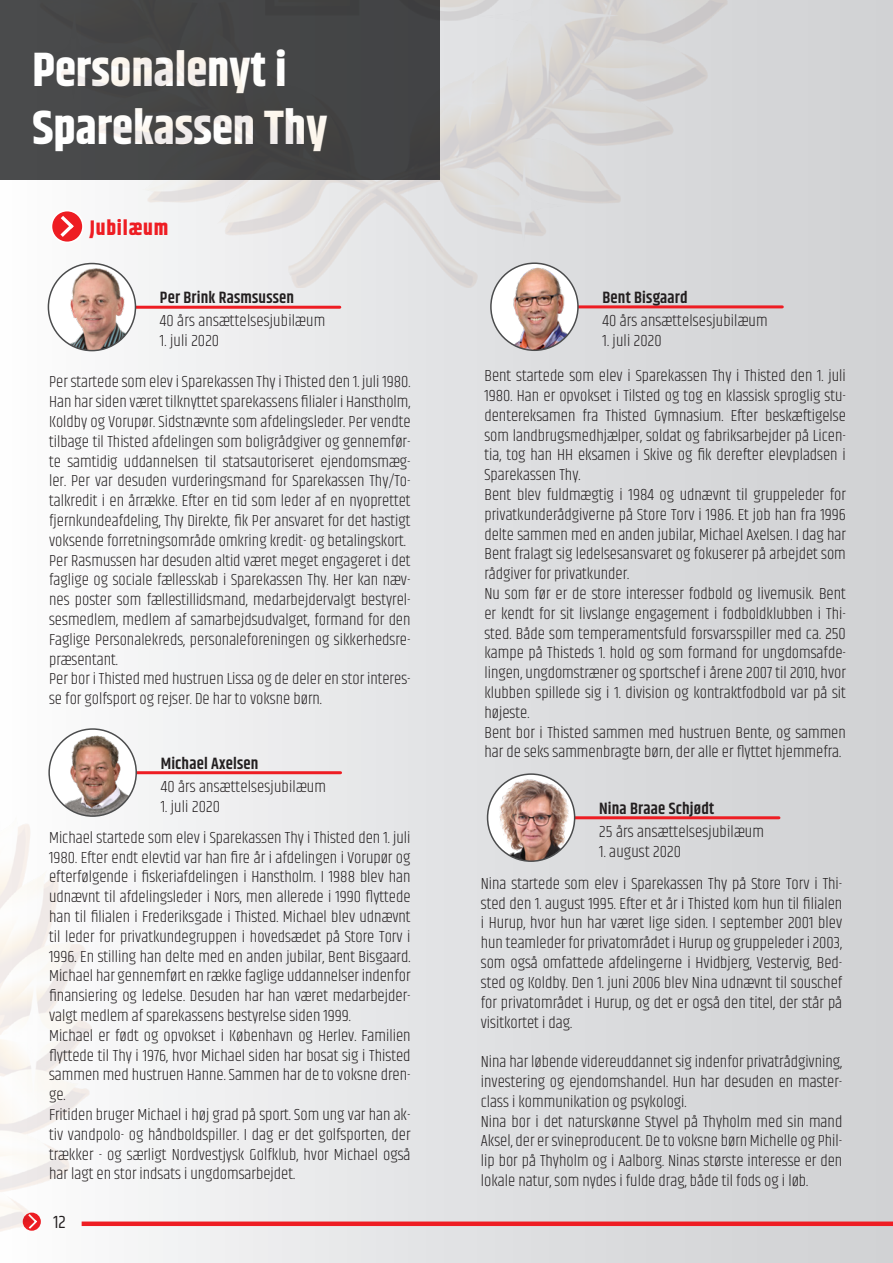
<style>
.page{position:relative;width:893px;height:1263px;background:#fff}
.page>*{position:absolute;margin:0;border:0;box-sizing:border-box;transform-origin:0 0}
.t1{font:700 48px/57.6px "Khand";color:#fff}
.t2{font:700 21px "Khand";letter-spacing:.04em;color:#ee1d23}
.t3{font:18px "Khand";color:#231f20}
.t4{font:300 16.5px/19.8px "Khand";color:#231f20;text-align:justify}
.t5{font:600 16.5px "Khand";letter-spacing:.01em;color:#231f20}
</style>
<div class="page">
<div style="left:0;top:0;width:893px;height:1263px;background:linear-gradient(to right,#fbfbfb,#cdced0)"></div>
<div style="left:0;top:0;width:440px;height:180px;background:#4b4c4d"></div>
<hr style="left:85px;top:306px;width:255px;height:3px;background:#ee1d23">
<img style="left:48px;top:287px;width:87px;height:64px">
<div style="left:48px;top:263px;width:88px;height:88px;border:2px solid #4b4c4d;border-radius:50%"></div>
<hr style="left:528px;top:305px;width:254px;height:3px;background:#ee1d23">
<img style="left:491px;top:263px;width:87px;height:87px;border-radius:44px">
<div style="left:490px;top:262px;width:89px;height:89px;border:2px solid #4b4c4d;border-radius:50%"></div>
<hr style="left:524px;top:816px;width:255px;height:3px;background:#ee1d23">
<img style="left:488px;top:774px;width:87px;height:87px;border-radius:44px">
<div style="left:487px;top:773px;width:88px;height:89px;border:2px solid #4b4c4d;border-radius:50%"></div>
<div style="left:879px;top:0;width:14px;height:1263px;background:#d1d2d4"></div>
<hr style="left:86px;top:771px;width:255px;height:3px;background:#ee1d23">
<img style="left:49px;top:729px;width:87px;height:87px;border-radius:44px">
<div style="left:48px;top:728px;width:89px;height:89px;border:2px solid #4b4c4d;border-radius:50%"></div>
<div style="left:82px;top:1221px;width:811px;height:5px;background:#ee1d23"></div>
<img style="left:0;top:743px;width:93px;height:520px">
<img style="left:31px;top:0;width:700px;height:287px">
<p class="t1" style="left:33px;top:44px;width:296px">Personalenyt i<br>Sparekassen Thy</p>
<p class="t2" style="left:90px;top:213px;width:80px">Jubilæum</p>
<p class="t5" style="left:160px;top:287px;width:136px">Per Brink Rasmsussen</p>
<p class="t4" style="left:160px;top:312px;width:167px">40 års ansættelsesjubilæum</p>
<p class="t4" style="left:160px;top:332px;width:61px">1. juli 2020</p>
<p class="t4" style="left:49px;top:373px;width:363px">Per startede som elev i Sparekassen Thy i Thisted den 1. juli 1980.<br>Han har siden været tilknyttet sparekassens filialer i Hanstholm, Koldby og Vorupør. Sidstnævnte som afdelingsleder. Per vendte tilbage til Thisted afdelingen som boligrådgiver og gennemfør&shy;te samtidig uddannelsen til statsautoriseret ejendomsmæg&shy;ler. Per var desuden vurderingsmand for Sparekassen Thy/To&shy;talkredit i en årrække. Efter en tid som leder af en nyoprettet fjernkundeafdeling, Thy Direkte, fik Per ansvaret for det hastigt voksende forretningsområde omkring kredit- og betalingskort.</p>
<p class="t4" style="left:49px;top:551px;width:363px">Per Rasmussen har desuden altid været meget engageret i det faglige og sociale fællesskab i Sparekassen Thy. Her kan næv&shy;nes poster som fællestillidsmand, medarbejdervalgt bestyrel&shy;sesmedlem, medlem af samarbejdsudvalget, formand for den Faglige Personalekreds, personaleforeningen og sikkerhedsre&shy;præsentant.</p>
<p class="t4" style="left:49px;top:670px;width:363px">Per bor i Thisted med hustruen Lissa og de deler en stor interes&shy;se for golfsport og rejser. De har to voksne børn.</p>
<p class="t5" style="left:161px;top:752px;width:99px">Michael Axelsen</p>
<p class="t4" style="left:161px;top:777px;width:167px">40 års ansættelsesjubilæum</p>
<p class="t4" style="left:161px;top:797px;width:61px">1. juli 2020</p>
<p class="t4" style="left:49px;top:828px;width:363px">Michael startede som elev i Sparekassen Thy i Thisted den 1. juli 1980. Efter endt elevtid var han fire år i afdelingen i Vorupør og efterfølgende i fiskeriafdelingen i Hanstholm. I 1988 blev han udnævnt til afdelingsleder i Nors, men allerede i 1990 flyttede han til filialen i Frederiksgade i Thisted. Michael blev udnævnt til leder for privatkundegruppen i hovedsædet på Store Torv i 1996. En stilling han delte med en anden jubilar, Bent Bisgaard.<br>Michael har gennemført en række faglige uddannelser indenfor finansiering og ledelse. Desuden har han været medarbejder&shy;valgt medlem af sparekassens bestyrelse siden 1999.</p>
<p class="t4" style="left:49px;top:1026px;width:363px">Michael er født og opvokset i København og Herlev. Familien flyttede til Thy i 1976, hvor Michael siden har bosat sig i Thisted sammen med hustruen Hanne. Sammen har de to voksne dren&shy;ge.</p>
<p class="t4" style="left:49px;top:1105px;width:363px">Fritiden bruger Michael i høj grad på sport. Som ung var han ak&shy;tiv vandpolo- og håndboldspiller. I dag er det golfsporten, der trækker - og særligt Nordvestjysk Golfklub, hvor Michael også har lagt en stor indsats i ungdomsarbejdet.</p>
<p class="t3" style="left:53px;top:1211px;width:14px">12</p>
<p class="t5" style="left:602px;top:287px;width:87px">Bent Bisgaard</p>
<p class="t4" style="left:602px;top:311px;width:167px">40 års ansættelsesjubilæum</p>
<p class="t4" style="left:602px;top:331px;width:61px">1. juli 2020</p>
<p class="t4" style="left:484px;top:367px;width:363px">Bent startede som elev i Sparekassen Thy i Thisted den 1. juli 1980. Han er opvokset i Tilsted og tog en klassisk sproglig stu&shy;dentereksamen fra Thisted Gymnasium. Efter beskæftigelse som landbrugsmedhjælper, soldat og fabriksarbejder på Licen&shy;tia, tog han HH eksamen i Skive og fik derefter elevpladsen i Sparekassen Thy.</p>
<p class="t4" style="left:484px;top:485px;width:363px">Bent blev fuldmægtig i 1984 og udnævnt til gruppeleder for privatkunderådgiverne på Store Torv i 1986. Et job han fra 1996 delte sammen med en anden jubilar, Michael Axelsen. I dag har Bent fralagt sig ledelsesansvaret og fokuserer på arbejdet som rådgiver for privatkunder.</p>
<p class="t4" style="left:484px;top:584px;width:363px">Nu som før er de store interesser fodbold og livemusik. Bent er kendt for sit livslange engagement i fodboldklubben i Thi&shy;sted. Både som temperamentsfuld forsvarsspiller med ca. 250 kampe på Thisteds 1. hold og som formand for ungdomsafde&shy;lingen, ungdomstræner og sportschef i årene 2007 til 2010, hvor klubben spillede sig i 1. division og kontraktfodbold var på sit højeste.</p>
<p class="t4" style="left:484px;top:723px;width:363px">Bent bor i Thisted sammen med hustruen Bente, og sammen har de seks sammenbragte børn, der alle er flyttet hjemmefra.</p>
<p class="t5" style="left:599px;top:797px;width:116px">Nina Braae Schjødt</p>
<p class="t4" style="left:599px;top:822px;width:166px">25 års ansættelsesjubilæum</p>
<p class="t4" style="left:599px;top:842px;width:83px">1. august 2020</p>
<p class="t4" style="left:481px;top:874px;width:363px">Nina startede som elev i Sparekassen Thy på Store Torv i Thi&shy;sted den 1. august 1995. Efter et år i Thisted kom hun til filialen i Hurup, hvor hun har været lige siden. I september 2001 blev hun teamleder for privatområdet i Hurup og gruppeleder i 2003, som også omfattede afdelingerne i Hvidbjerg, Vestervig, Bed&shy;sted og Koldby. Den 1. juni 2006 blev Nina udnævnt til souschef for privatområdet i Hurup, og det er også den titel, der står på visitkortet i dag.</p>
<p class="t4" style="left:481px;top:1053px;width:363px">Nina har løbende videreuddannet sig indenfor privatrådgivning, investering og ejendomshandel. Hun har desuden en master&shy;class i kommunikation og psykologi.</p>
<p class="t4" style="left:481px;top:1112px;width:363px">Nina bor i det naturskønne Styvel på Thyholm med sin mand Aksel, der er svineproducent. De to voksne børn Michelle og Phil&shy;lip bor på Thyholm og i Aalborg. Ninas største interesse er den lokale natur, som nydes i fulde drag, både til fods og i løb.</p>
</div>
